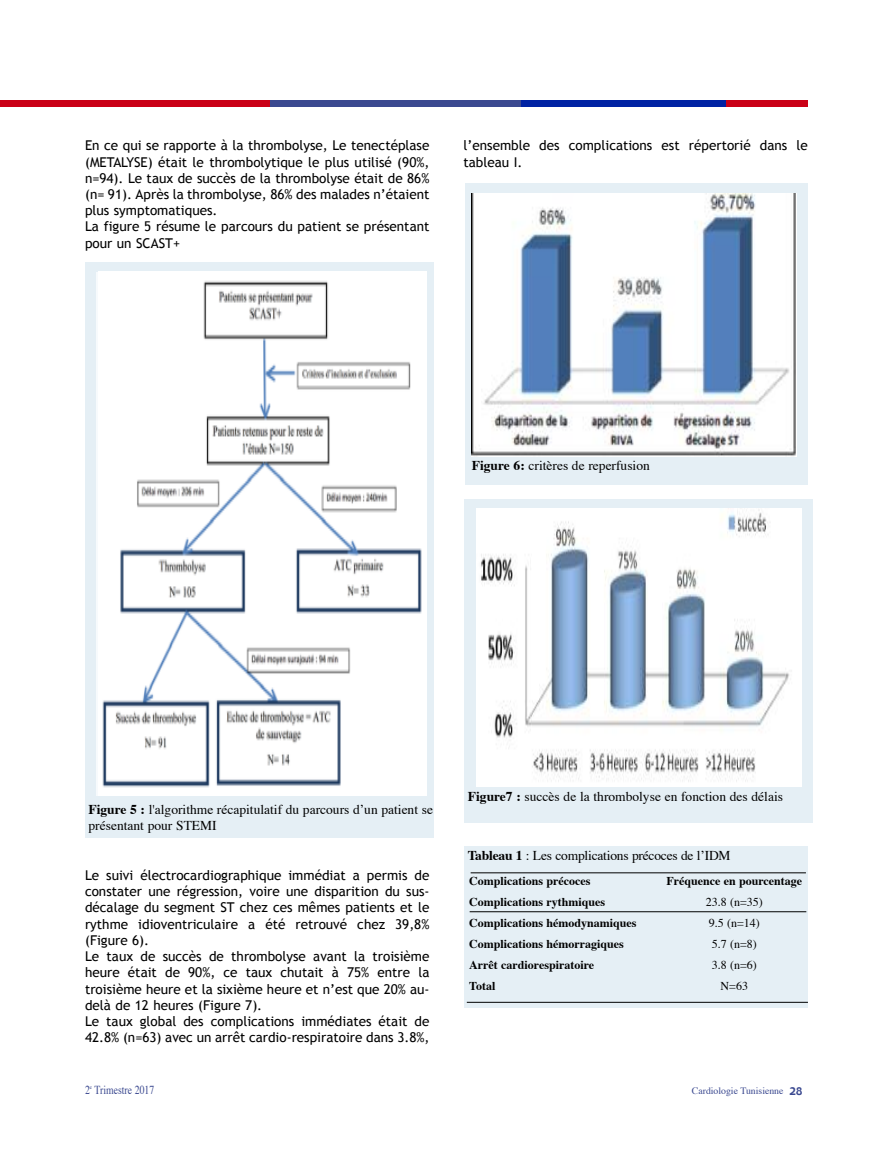
<style>
.page{position:relative;width:893px;height:1149px;background:#fff}
.page>*{position:absolute;margin:0;border:0;box-sizing:border-box;transform-origin:0 0}
.t1{font:13.5px/16.2px "Trebuchet MS";color:#000}
.t2{font:13.5px/16.2px "Times";color:#000}
.t3{font:12.15px "Times";color:#3b4990;scale:.8 1}
.t4{font:700 12px/21px "Times";color:#000}
.t5{font:12px/21px "Times";color:#000;text-align:center}
.t6{font:9.75px "Times";color:#3b4990}
.s1{font-weight:700}
.s2{font-family:"Gadget";font-size:10.5px}
</style>
<div class="page">
<div style="left:726px;top:100px;width:82px;height:6px;background:#ca0016"></div>
<div style="left:521px;top:100px;width:205px;height:6px;background:#0022a3"></div>
<div style="left:269px;top:100px;width:252px;height:6px;background:#3b4990"></div>
<div style="left:0;top:100px;width:270px;height:6px;background:#ca0016"></div>
<div style="left:85px;top:262px;width:348px;height:575px;background:#e5eff5"></div>
<img style="left:99px;top:272px;width:327px;height:523px">
<div style="left:466px;top:184px;width:342px;height:301px;background:#e5eff5"></div>
<img style="left:471px;top:193px;width:325px;height:263px">
<div style="left:464px;top:498px;width:348px;height:324px;background:#e5eff5"></div>
<img style="left:476px;top:508px;width:325px;height:278px">
<div style="left:464px;top:845px;width:344px;height:161px;background:#e5eff5"></div>
<hr style="left:471px;top:872px;width:335px;height:1px;background:#000">
<hr style="left:470px;top:911px;width:336px;height:1px;background:#000">
<hr style="left:467px;top:1001px;width:341px;height:1px;background:#000">
<p class="t1" style="left:85px;top:137px;width:346px">en ce qui se rapporte à la thrombolyse, le tenectéplase (MeTalYse) était le thrombolytique le plus utilisé (90%, n=94). le taux de succès de la thrombolyse était de 86% (n= 91). après la thrombolyse, 86% des malades n’étaient plus symptomatiques.<br>la figure 5 résume le parcours du patient se présentant pour un sCasT+</p>
<p class="t1" style="left:463px;top:137px;width:346px">l’ensemble des complications est répertorié dans le tableau i.</p>
<p class="t2" style="left:472px;top:458px;width:180px"><span class="s1">Figure 6:</span> critères de reperfusion</p>
<p class="t2" style="left:89px;top:801px;width:346px"><span class="s1">Figure 5 :</span> l'algorithme récapitulatif du parcours d’un patient se présentant pour STEMI</p>
<p class="t1" style="left:85px;top:866px;width:346px">le suivi électrocardiographique immédiat a permis de constater une régression, voire une disparition du sus&shy;décalage du segment sT chez ces mêmes patients et le rythme idioventriculaire a été retrouvé chez 39,8% (Figure 6).<br>le taux de succès de thrombolyse avant la troisième heure était de 90%, ce taux chutait à 75% entre la troisième heure et la sixième heure et n’est que 20% au&shy;delà de 12 heures (Figure 7).<br>le taux global des complications immédiates était de 42.8% (n=63) avec un arrêt cardio-respiratoire dans 3.8%,</p>
<p class="t2" style="left:468px;top:789px;width:317px"><span class="s1">Figure7 :</span> succès de la thrombolyse en fonction des délais</p>
<p class="t2" style="left:468px;top:848px;width:264px"><span class="s1">Tableau 1</span> : Les complications précoces de l’IDM</p>
<p class="t4" style="left:469px;top:871px;width:169px">Complications précoces<br>Complications rythmiques<br>Complications hémodynamiques<br>Complications hémorragiques<br>Arrêt cardiorespiratoire<br>Total</p>
<p class="t4" style="left:666px;top:871px;width:137px">Fréquence en pourcentage</p>
<p class="t5" style="left:706px;top:892px;width:59px">23.8 (n=35)<br>9.5 (n=14)<br>5.7 (n=8)<br>3.8 (n=6)<br>N=63</p>
<p class="t3" style="left:85px;top:1083px;width:88px">2<sup>e</sup> Trimestre 2017</p>
<p class="t6" style="left:692px;top:1086px;width:112px">Cardiologie Tunisienne <span class="s2">28</span></p>
</div>
